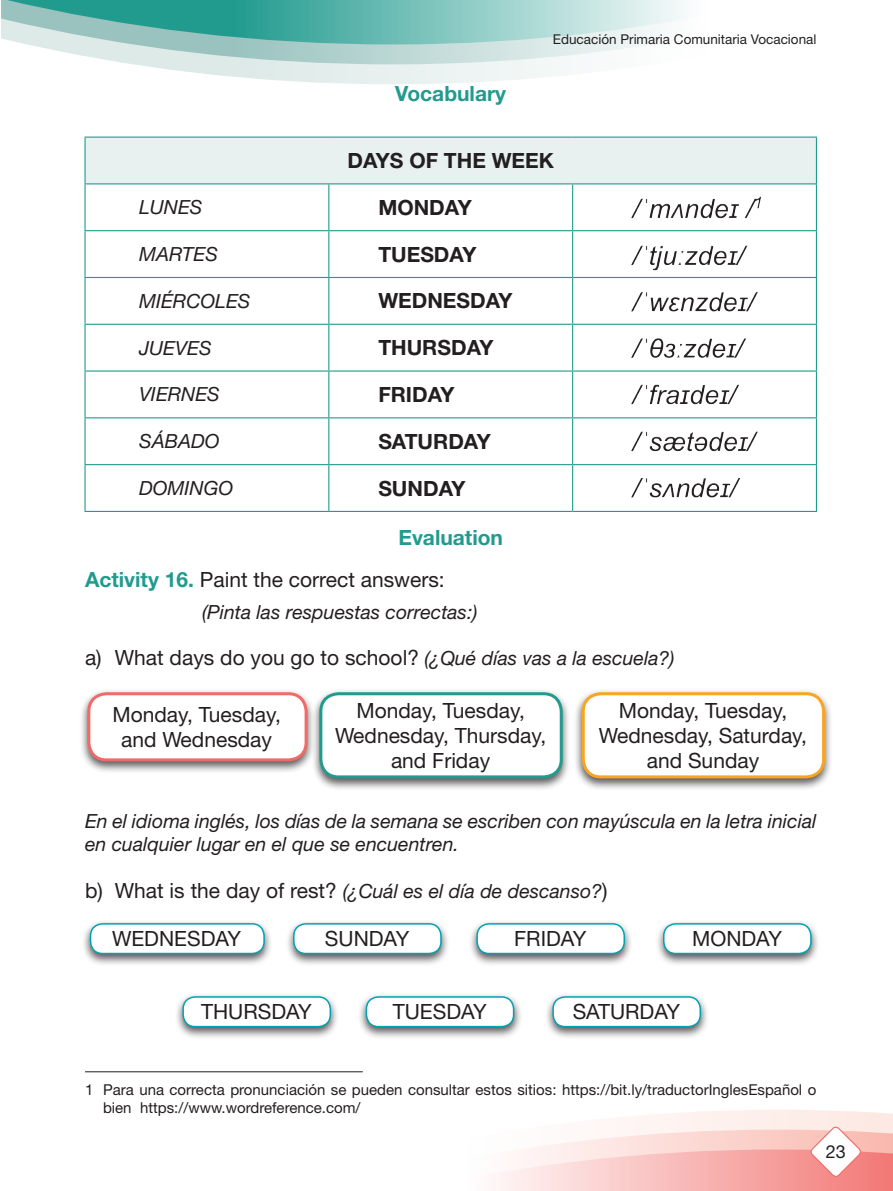
<style>
.page{position:relative;width:893px;height:1191px;background:#fff}
.page>*{position:absolute;margin:0;border:0;box-sizing:border-box;transform-origin:0 0}
.t1{font:21px/25.2px "Helvetica Neue LT Std";color:#231f20;text-align:center}
.t2{font:700 21px "Helvetica Neue LT Std";color:#231f20}
.t3{font:700 21px "Helvetica Neue LT Std";color:#229b8f}
.t4{font:italic 19.5px/23.4px "Helvetica Neue LT Std";color:#231f20}
.t5{font:18px "Helvetica Neue LT Std";color:#231f20}
.t6{font:15px/18px "Helvetica Neue LT Std";color:#231f20}
.t7{font:13.5px "Helvetica Neue LT Std";color:#231f20}
.s1{font-weight:700;color:#229b8f}
.s2{font-style:italic;font-size:19.5px}
.s3{font-style:normal;font-size:21px}
</style>
<div class="page">
<svg style="left:133px;top:64px;width:432px;height:20px;fill:#ebf2f1"></svg>
<svg style="left:26px;top:44px;width:625px;height:20px"></svg>
<svg style="left:1px;top:0;width:684px;height:44px"></svg>
<svg style="left:497px;top:1110px;width:396px;height:81px"></svg>
<div style="left:85px;top:137px;width:731px;height:47px;background:#e9f1f0"></div>
<hr style="left:84px;top:137px;width:245px;height:1px;background:#229b8f">
<hr style="left:84px;top:138px;width:2px;height:45px;background:#229b8f">
<hr style="left:329px;top:137px;width:244px;height:1px;background:#229b8f">
<hr style="left:573px;top:137px;width:244px;height:1px;background:#229b8f">
<hr style="left:816px;top:138px;width:1px;height:45px;background:#229b8f">
<hr style="left:84px;top:183px;width:245px;height:1px;background:#229b8f">
<hr style="left:84px;top:184px;width:2px;height:46px;background:#229b8f">
<hr style="left:329px;top:183px;width:244px;height:1px;background:#229b8f">
<hr style="left:328px;top:184px;width:1px;height:46px;background:#229b8f">
<hr style="left:573px;top:183px;width:244px;height:1px;background:#229b8f">
<hr style="left:572px;top:184px;width:1px;height:46px;background:#229b8f">
<hr style="left:816px;top:184px;width:1px;height:46px;background:#229b8f">
<hr style="left:84px;top:230px;width:245px;height:1px;background:#229b8f">
<hr style="left:84px;top:231px;width:2px;height:46px;background:#229b8f">
<hr style="left:329px;top:230px;width:244px;height:1px;background:#229b8f">
<hr style="left:328px;top:231px;width:1px;height:46px;background:#229b8f">
<hr style="left:573px;top:230px;width:244px;height:1px;background:#229b8f">
<hr style="left:572px;top:231px;width:1px;height:46px;background:#229b8f">
<hr style="left:816px;top:231px;width:1px;height:46px;background:#229b8f">
<hr style="left:84px;top:277px;width:245px;height:1px;background:#229b8f">
<hr style="left:84px;top:278px;width:2px;height:46px;background:#229b8f">
<hr style="left:329px;top:277px;width:244px;height:1px;background:#229b8f">
<hr style="left:328px;top:278px;width:1px;height:46px;background:#229b8f">
<hr style="left:573px;top:277px;width:244px;height:1px;background:#229b8f">
<hr style="left:572px;top:278px;width:1px;height:46px;background:#229b8f">
<hr style="left:816px;top:278px;width:1px;height:46px;background:#229b8f">
<hr style="left:84px;top:324px;width:245px;height:1px;background:#229b8f">
<hr style="left:84px;top:325px;width:2px;height:45px;background:#229b8f">
<hr style="left:329px;top:324px;width:244px;height:1px;background:#229b8f">
<hr style="left:328px;top:325px;width:1px;height:45px;background:#229b8f">
<hr style="left:573px;top:324px;width:244px;height:1px;background:#229b8f">
<hr style="left:572px;top:325px;width:1px;height:45px;background:#229b8f">
<hr style="left:816px;top:325px;width:1px;height:45px;background:#229b8f">
<hr style="left:84px;top:370px;width:245px;height:1px;background:#229b8f">
<hr style="left:84px;top:371px;width:2px;height:46px;background:#229b8f">
<hr style="left:329px;top:370px;width:244px;height:1px;background:#229b8f">
<hr style="left:328px;top:371px;width:1px;height:46px;background:#229b8f">
<hr style="left:573px;top:370px;width:244px;height:1px;background:#229b8f">
<hr style="left:572px;top:371px;width:1px;height:46px;background:#229b8f">
<hr style="left:816px;top:371px;width:1px;height:46px;background:#229b8f">
<hr style="left:84px;top:417px;width:245px;height:1px;background:#229b8f">
<hr style="left:84px;top:418px;width:2px;height:46px;background:#229b8f">
<hr style="left:329px;top:417px;width:244px;height:1px;background:#229b8f">
<hr style="left:328px;top:418px;width:1px;height:46px;background:#229b8f">
<hr style="left:573px;top:417px;width:244px;height:1px;background:#229b8f">
<hr style="left:572px;top:418px;width:1px;height:46px;background:#229b8f">
<hr style="left:816px;top:418px;width:1px;height:46px;background:#229b8f">
<hr style="left:84px;top:464px;width:245px;height:1px;background:#229b8f">
<hr style="left:84px;top:465px;width:2px;height:46px;background:#229b8f">
<hr style="left:329px;top:464px;width:244px;height:1px;background:#229b8f">
<hr style="left:328px;top:465px;width:1px;height:46px;background:#229b8f">
<hr style="left:573px;top:464px;width:244px;height:1px;background:#229b8f">
<hr style="left:572px;top:465px;width:1px;height:46px;background:#229b8f">
<hr style="left:816px;top:465px;width:1px;height:46px;background:#229b8f">
<hr style="left:84px;top:511px;width:245px;height:1px;background:#229b8f">
<hr style="left:329px;top:511px;width:244px;height:1px;background:#229b8f">
<hr style="left:573px;top:511px;width:244px;height:1px;background:#229b8f">
<div style="left:82px;top:919px;width:191px;height:47px;background:#231f20;opacity:.75"></div>
<div style="left:91px;top:924px;width:173px;height:29px;background:#fff;border-radius:12px"></div>
<div style="left:90px;top:923px;width:175px;height:31px;border:2px solid #00a3b3;border-radius:12px"></div>
<div style="left:285px;top:919px;width:165px;height:47px;background:#231f20;opacity:.75"></div>
<div style="left:294px;top:924px;width:147px;height:29px;background:#fff;border-radius:12px"></div>
<div style="left:293px;top:923px;width:149px;height:31px;border:2px solid #00a3b3;border-radius:12px"></div>
<div style="left:174px;top:992px;width:165px;height:47px;background:#231f20;opacity:.75"></div>
<div style="left:183px;top:997px;width:147px;height:29px;background:#fff;border-radius:12px"></div>
<div style="left:182px;top:996px;width:149px;height:31px;border:2px solid #00a3b3;border-radius:12px"></div>
<div style="left:468px;top:919px;width:165px;height:47px;background:#231f20;opacity:.75"></div>
<div style="left:477px;top:924px;width:147px;height:29px;background:#fff;border-radius:12px"></div>
<div style="left:476px;top:923px;width:149px;height:31px;border:2px solid #00a3b3;border-radius:12px"></div>
<div style="left:358px;top:992px;width:164px;height:47px;background:#231f20;opacity:.75"></div>
<div style="left:366px;top:997px;width:148px;height:29px;background:#fff;border-radius:12px"></div>
<div style="left:366px;top:996px;width:148px;height:31px;border:2px solid #00a3b3;border-radius:12px"></div>
<div style="left:655px;top:919px;width:165px;height:47px;background:#231f20;opacity:.75"></div>
<div style="left:664px;top:924px;width:147px;height:29px;background:#fff;border-radius:12px"></div>
<div style="left:663px;top:923px;width:149px;height:31px;border:2px solid #00a3b3;border-radius:12px"></div>
<div style="left:544px;top:992px;width:165px;height:47px;background:#231f20;opacity:.75"></div>
<div style="left:553px;top:997px;width:147px;height:29px;background:#fff;border-radius:12px"></div>
<div style="left:552px;top:996px;width:149px;height:31px;border:2px solid #00a3b3;border-radius:12px"></div>
<hr style="left:85px;top:1071px;width:278px;height:1px;background:#231f20">
<div style="left:79px;top:688px;width:237px;height:85px;background:#231f20;opacity:.75"></div>
<div style="left:89px;top:694px;width:217px;height:66px;background:#fff;border-radius:18px"></div>
<div style="left:87px;top:692px;width:221px;height:69px;border:3px solid #f16a67;border-radius:18px"></div>
<div style="left:311px;top:688px;width:260px;height:103px;background:#231f20;opacity:.75"></div>
<div style="left:321px;top:694px;width:240px;height:83px;background:#fff;border-radius:18px"></div>
<div style="left:319px;top:692px;width:244px;height:86px;border:3px solid #229b8f;border-radius:18px"></div>
<div style="left:574px;top:688px;width:259px;height:103px;background:#231f20;opacity:.75"></div>
<div style="left:583px;top:694px;width:241px;height:83px;background:#fff;border-radius:18px"></div>
<div style="left:582px;top:692px;width:243px;height:86px;border:3px solid #f9a520;border-radius:18px"></div>
<img style="left:621px;top:196px;width:168px;height:315px">
<p class="t3" style="left:395px;top:80px;width:112px">Vocabulary</p>
<p class="t7" style="left:553px;top:31px;width:265px">Educación Primaria Comunitaria Vocacional</p>
<p class="t2" style="left:347px;top:147px;width:208px">DAYS OF THE WEEK</p>
<p class="t4" style="left:139px;top:195px;width:65px">LUNES</p>
<p class="t2" style="left:378px;top:194px;width:95px">MONDAY</p>
<p class="t4" style="left:139px;top:242px;width:80px">MARTES</p>
<p class="t2" style="left:378px;top:241px;width:100px">TUESDAY</p>
<p class="t4" style="left:139px;top:289px;width:113px">MIÉRCOLES</p>
<p class="t2" style="left:378px;top:288px;width:136px">WEDNESDAY</p>
<p class="t4" style="left:139px;top:336px;width:74px">JUEVES</p>
<p class="t2" style="left:378px;top:335px;width:117px">THURSDAY</p>
<p class="t4" style="left:139px;top:382px;width:82px">VIERNES</p>
<p class="t2" style="left:378px;top:381px;width:78px">FRIDAY</p>
<p class="t4" style="left:139px;top:429px;width:82px">SÁBADO</p>
<p class="t2" style="left:378px;top:428px;width:114px">SATURDAY</p>
<p class="t4" style="left:139px;top:476px;width:96px">DOMINGO</p>
<p class="t2" style="left:378px;top:475px;width:89px">SUNDAY</p>
<p class="t1" style="left:85px;top:516px;width:419px;line-height:42.2px;text-align:left;text-indent:313px"><span class="s1">Evaluation<br>Activity 16.</span> Paint the correct answers:</p>
<p class="t4" style="left:202px;top:600px;width:277px">(Pinta las respuestas correctas:)</p>
<p class="t1" style="left:85px;top:645px;width:591px">a) What days do you go to school? <span class="s2">(¿Qué días vas a la escuela?)</span></p>
<p class="t1" style="left:112px;top:701px;width:170px">Monday, Tuesday, and Wednesday</p>
<p class="t1" style="left:335px;top:697px;width:213px">Monday, Tuesday,<br>Wednesday, Thursday, and Friday</p>
<p class="t1" style="left:599px;top:697px;width:210px">Monday, Tuesday,<br>Wednesday, Saturday, and Sunday</p>
<p class="t4" style="left:85px;top:809px;width:733px">En el idioma inglés, los días de la semana se escriben con mayúscula en la letra inicial en cualquier lugar en el que se encuentren.</p>
<p class="t4" style="left:85px;top:878px;width:524px"><span class="s3">b) What is the day of rest?</span> (¿Cuál es el día de descanso?<span class="s3">)</span></p>
<p class="t1" style="left:112px;top:925px;width:131px">WEDNESDAY</p>
<p class="t1" style="left:325px;top:925px;width:86px">SUNDAY</p>
<p class="t1" style="left:692px;top:925px;width:91px">MONDAY</p>
<p class="t1" style="left:514px;top:925px;width:74px">FRIDAY</p>
<p class="t1" style="left:201px;top:999px;width:112px">THURSDAY</p>
<p class="t1" style="left:393px;top:999px;width:96px">TUESDAY</p>
<p class="t1" style="left:573px;top:999px;width:109px">SATURDAY</p>
<p class="t6" style="left:103px;top:1080px;width:715px;text-indent:-18px">1 Para una correcta pronunciación se pueden consultar estos sitios: https://bit.ly/traductorInglesEspañol o bien https://www.wordreference.com/</p>
<p class="t5" style="left:826px;top:1141px;width:22px">23</p>
</div>
